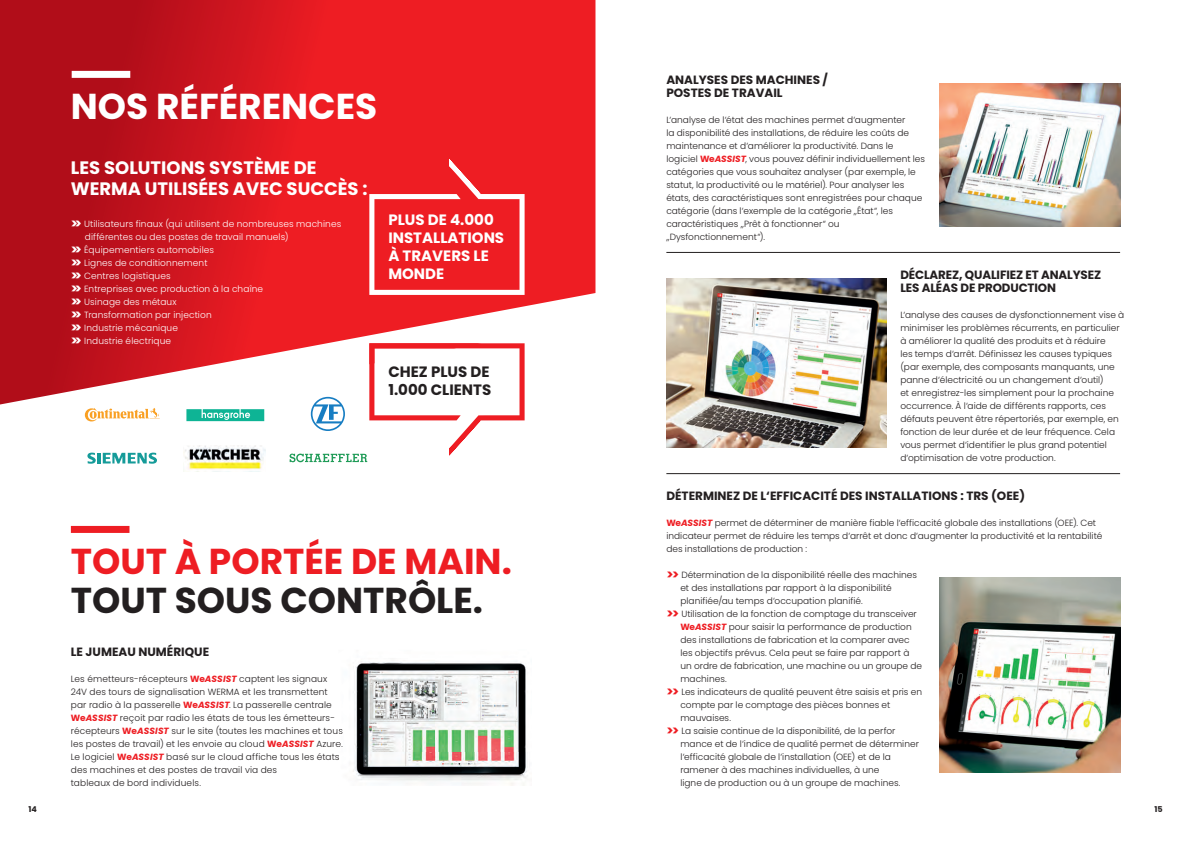
<style>
.page{position:relative;width:1191px;height:842px;background:#fff}
.page>*{position:absolute;margin:0;border:0;box-sizing:border-box;transform-origin:0 0}
.t1{font:700 36px "Poppins";color:#ee1d23}
.t2{font:700 36px "Poppins";color:#231f20}
.t3{font:700 36px "Poppins";color:#fff}
.t4{font:700 18px/21px "Poppins";color:#fff}
.t5{font:700 15px/18px "Poppins";color:#fff}
.t6{font:700 15px/18px "Poppins";color:#231f20}
.t7{font:700 12px/13px "Poppins";color:#231f20}
.t8{font:300 9px/13px "Poppins";letter-spacing:.005em;color:#231f20}
.t9{font:300 9px "Poppins";letter-spacing:.01em;color:#fff}
.t10{font:700 8px "Poppins";color:#231f20}
.s1{font-weight:700;font-size:13px}
.s2{font-weight:700;color:#ee1d23}
.s3{font-weight:700;font-style:italic;color:#ee1d23}
.s4{font-weight:700;font-size:13px;color:#ee1d23}
</style>
<div class="page">
<img style="left:939px;top:83px;width:181px;height:143px">
<hr style="left:666px;top:252px;width:454px;height:1px;background:#231f20">
<hr style="left:666px;top:473px;width:454px;height:1px;background:#231f20">
<img style="left:353px;top:661px;width:175px;height:125px">
<svg style="left:338px;top:729px;width:5px;height:18px"></svg>
<img style="left:666px;top:278px;width:220px;height:170px">
<img style="left:939px;top:578px;width:181px;height:195px">
<svg style="left:0;top:0;width:595px;height:404px;background:#d92c33"></svg>
<div style="left:72px;top:71px;width:58px;height:7px;background:#fff"></div>
<img style="left:183px;top:445px;width:83px;height:26px">
<svg style="left:87px;top:453px;width:70px;height:11px"></svg>
<svg style="left:186px;top:409px;width:78px;height:12px"></svg>
<svg style="left:85px;top:408px;width:75px;height:13px"></svg>
<div style="left:71px;top:526px;width:58px;height:7px;background:#ee1d23"></div>
<svg style="left:369px;top:159px;width:155px;height:136px;background:#ef363c"></svg>
<svg style="left:289px;top:343px;width:235px;height:119px"></svg>
<h1 class="t3" style="left:71px;top:85px;width:308px">NOS RÉFÉRENCES</h1>
<h2 class="t4" style="left:71px;top:157px;width:298px">LES SOLUTIONS SYSTÈME DE<br>WERMA UTILISÉES AVEC SUCCÈS :</h2>
<p class="t9" style="left:71px;top:218px;width:272px"><span class="s1">&gt;&gt;</span> Utilisateurs finaux (qui utilisent de nombreuses machines</p>
<p class="t9" style="left:85px;top:231px;width:205px">différentes ou des postes de travail manuels)</p>
<p class="t9" style="left:71px;top:244px;width:145px"><span class="s1">&gt;&gt;</span> Équipementiers automobiles</p>
<p class="t9" style="left:71px;top:257px;width:138px"><span class="s1">&gt;&gt;</span> Lignes de conditionnement</p>
<p class="t9" style="left:71px;top:270px;width:101px"><span class="s1">&gt;&gt;</span> Centres logistiques</p>
<p class="t9" style="left:71px;top:283px;width:194px"><span class="s1">&gt;&gt;</span> Entreprises avec production à la chaîne</p>
<p class="t9" style="left:71px;top:296px;width:107px"><span class="s1">&gt;&gt;</span> Usinage des métaux</p>
<p class="t9" style="left:71px;top:309px;width:142px"><span class="s1">&gt;&gt;</span> Transformation par injection</p>
<p class="t9" style="left:71px;top:322px;width:109px"><span class="s1">&gt;&gt;</span> Industrie mécanique</p>
<p class="t9" style="left:71px;top:335px;width:102px"><span class="s1">&gt;&gt;</span> Industrie électrique</p>
<h3 class="t5" style="left:388px;top:211px;width:117px">PLUS DE 4.000<br>INSTALLATIONS<br>À TRAVERS LE<br>MONDE</h3>
<h3 class="t6" style="left:388px;top:363px;width:104px">CHEZ PLUS DE<br>1.000 CLIENTS</h3>
<h1 class="t1" style="left:71px;top:540px;width:442px">TOUT À PORTÉE DE MAIN.</h1>
<h1 class="t2" style="left:71px;top:579px;width:414px">TOUT SOUS CONTRÔLE.</h1>
<h3 class="t7" style="left:71px;top:645px;width:140px">LE JUMEAU NUMÉRIQUE</h3>
<p class="t8" style="left:71px;top:672px;width:273px">Les émetteurs-récepteurs <span class="s2">We</span><span class="s3">ASSIST</span> captent les signaux 24V des tours de signalisation WERMA et les transmettent par radio à la passerelle <span class="s2">We</span><span class="s3">ASSIST</span>. La passerelle centrale <span class="s2">We</span><span class="s3">ASSIST</span> reçoit par radio les états de tous les émetteurs&shy;récepteurs <span class="s2">We</span><span class="s3">ASSIST</span> sur le site (toutes les machines et tous les postes de travail) et les envoie au cloud <span class="s2">We</span><span class="s3">ASSIST</span> Azure.<br>Le logiciel <span class="s2">We</span><span class="s3">ASSIST</span> basé sur le cloud affiche tous les états des machines et des postes de travail via des<br>tableaux de bord individuels.</p>
<h3 class="t7" style="left:666px;top:73px;width:163px">ANALYSES DES MACHINES /<br>POSTES DE TRAVAIL</h3>
<p class="t8" style="left:666px;top:113px;width:260px">L‘analyse de l‘état des machines permet d‘augmenter<br>la disponibilité des installations, de réduire les coûts de maintenance et d‘améliorer la productivité. Dans le logiciel <span class="s2">We</span><span class="s3">ASSIST</span>, vous pouvez définir individuellement les catégories que vous souhaitez analyser (par exemple, le statut, la productivité ou le matériel). Pour analyser les états, des caractéristiques sont enregistrées pour chaque catégorie (dans l‘exemple de la catégorie „État“, les caractéristiques „Prêt à fonctionner“ ou „Dysfonctionnement“).</p>
<h3 class="t7" style="left:900px;top:268px;width:202px">DÉCLAREZ, QUALIFIEZ ET ANALYSEZ<br>LES ALÉAS DE PRODUCTION</h3>
<p class="t8" style="left:900px;top:308px;width:225px">L‘analyse des causes de dysfonctionnement vise à minimiser les problèmes récurrents, en particulier à améliorer la qualité des produits et à réduire<br>les temps d‘arrêt. Définissez les causes typiques (par exemple, des composants manquants, une panne d‘électricité ou un changement d‘outil)<br>et enregistrez-les simplement pour la prochaine occurrence. À l‘aide de différents rapports, ces défauts peuvent être répertoriés, par exemple, en fonction de leur durée et de leur fréquence. Cela vous permet d‘identifier le plus grand potentiel d‘optimisation de votre production.</p>
<h3 class="t7" style="left:666px;top:489px;width:360px">DÉTERMINEZ DE L‘EFFICACITÉ DES INSTALLATIONS : TRS (OEE)</h3>
<p class="t8" style="left:666px;top:516px;width:437px"><span class="s2">We</span><span class="s3">ASSIST</span> permet de déterminer de manière fiable l‘efficacité globale des installations (OEE). Cet indicateur permet de réduire les temps d‘arrêt et donc d‘augmenter la productivité et la rentabilité des installations de production :</p>
<p class="t8" style="left:666px;top:568px;width:252px"><span class="s4">&gt;&gt;</span> Détermination de la disponibilité réelle des machines</p>
<p class="t8" style="left:680px;top:581px;width:213px">et des installations par rapport à la disponibilité</p>
<p class="t8" style="left:680px;top:594px;width:184px">planifiée/au temps d‘occupation planifié.</p>
<p class="t8" style="left:666px;top:607px;width:252px"><span class="s4">&gt;&gt;</span> Utilisation de la fonction de comptage du transceiver</p>
<p class="t8" style="left:680px;top:620px;width:233px"><span class="s2">We</span><span class="s3">ASSIST</span> pour saisir la performance de production</p>
<p class="t8" style="left:680px;top:633px;width:231px">des installations de fabrication et la comparer avec</p>
<p class="t8" style="left:680px;top:646px;width:230px">les objectifs prévus. Cela peut se faire par rapport à</p>
<p class="t8" style="left:680px;top:659px;width:243px">un ordre de fabrication, une machine ou un groupe de</p>
<p class="t8" style="left:680px;top:672px;width:48px">machines.</p>
<p class="t8" style="left:666px;top:685px;width:257px"><span class="s4">&gt;&gt;</span> Les indicateurs de qualité peuvent être saisis et pris en</p>
<p class="t8" style="left:680px;top:698px;width:211px">compte par le comptage des pièces bonnes et</p>
<p class="t8" style="left:680px;top:711px;width:52px">mauvaises.</p>
<p class="t8" style="left:666px;top:724px;width:231px"><span class="s4">&gt;&gt;</span> La saisie continue de la disponibilité, de la perfor</p>
<p class="t8" style="left:680px;top:737px;width:240px">mance et de l‘indice de qualité permet de déterminer</p>
<p class="t8" style="left:680px;top:750px;width:212px">l‘efficacité globale de l‘installation (OEE) et de la</p>
<p class="t8" style="left:680px;top:763px;width:201px">ramener à des machines individuelles, à une</p>
<p class="t8" style="left:680px;top:776px;width:222px">ligne de production ou à un groupe de machines.</p>
<p class="t10" style="left:28px;top:804px;width:10px">14</p>
<p class="t10" style="left:1154px;top:804px;width:10px">15</p>
</div>
